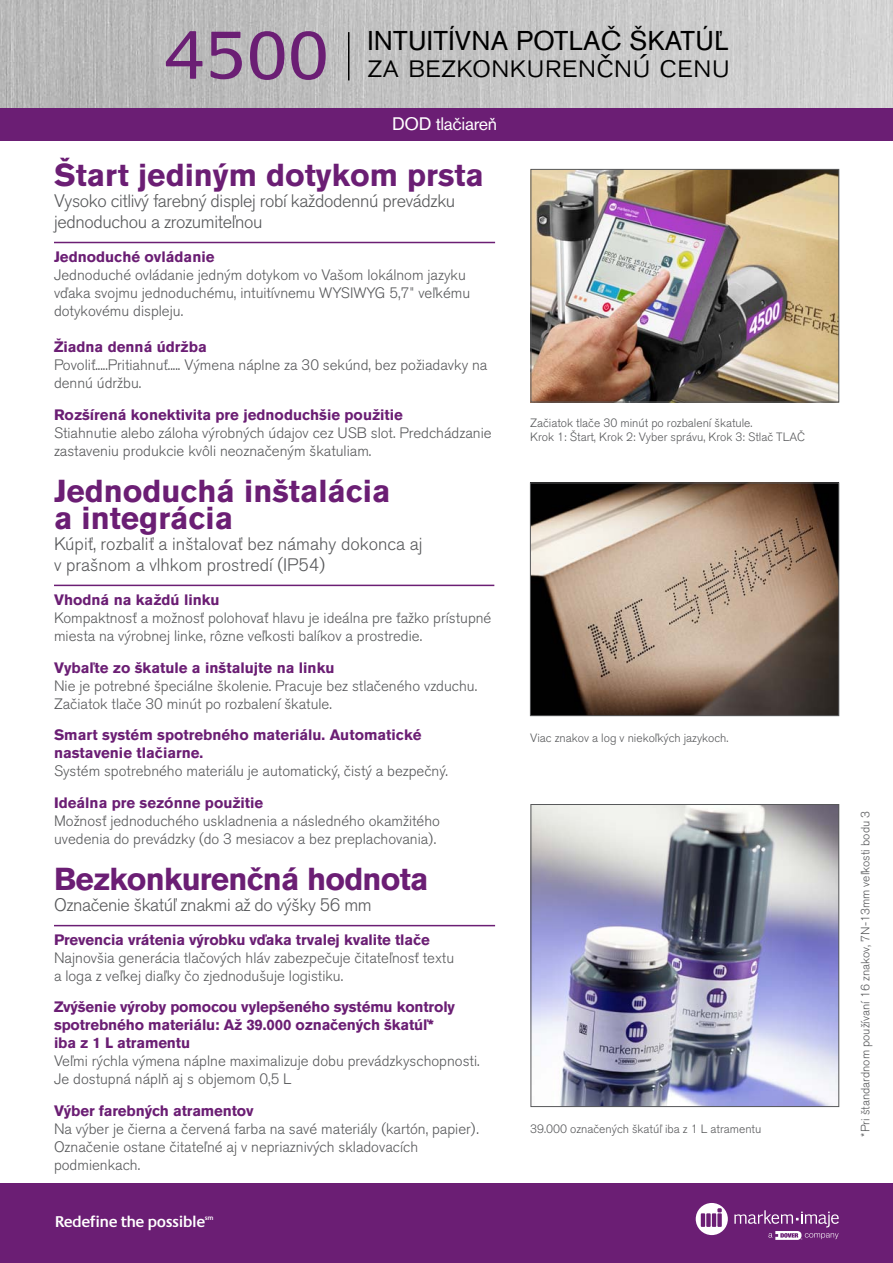
<style>
.page{position:relative;width:893px;height:1263px;background:#fff}
.page>*{position:absolute;margin:0;border:0;box-sizing:border-box;transform-origin:0 0}
.t1{font:33px "Akzidenz Grotesk CE Light SC";color:#000}
.t2{font:700 31.5px/27px "Akzidenz Grotesk CE";color:#6b1e74}
.t3{font:700 31.5px "Akzidenz Grotesk CE";letter-spacing:-.025em;color:#6b1e74}
.t4{font:27px "Akzidenz Grotesk CE";letter-spacing:.01em;color:#000}
.t5{font:300 18px/21px "Akzidenz Grotesk CE";letter-spacing:-.02em;color:#58595b}
.t6{font:300 18px/21px "Akzidenz Grotesk CE";color:#58595b}
.t7{font:18px "Akzidenz Grotesk CE";letter-spacing:-.02em;color:#fff}
.t8{font:600 16.2px "Praxis";letter-spacing:-.03em;color:#fff}
.t9{font:300 15px/18px "Akzidenz Grotesk CE";color:#58595b}
.t10{font:700 15px/18px "Akzidenz Grotesk CE";color:#6b1e74}
.t11{font:300 12px/14.4px "Akzidenz Grotesk CE";color:#58595b}
.t12{font:600 6.75px "Praxis";color:#fff}
.s1{font-family:"Praxis";font-size:70.5px;color:#6b1e74}
.s2{font-family:"Trade Gothic"}
</style>
<div class="page">
<div style="left:0;top:1183px;width:893px;height:80px;background:#6b1e74"></div>
<hr style="left:54px;top:242px;width:441px;height:1px;background:#6b1e74">
<hr style="left:54px;top:585px;width:440px;height:1px;background:#6b1e74">
<hr style="left:54px;top:925px;width:441px;height:1px;background:#6b1e74">
<img style="left:532px;top:485px;width:305px;height:229px">
<div style="left:530px;top:483px;width:309px;height:233px;border:1px solid #58595b"></div>
<img style="left:533px;top:806px;width:304px;height:299px">
<div style="left:531px;top:804px;width:308px;height:303px;border:1px solid #58595b"></div>
<img style="left:0;top:0;width:893px;height:108px">
<svg style="left:696px;top:1203px;width:32px;height:32px"></svg>
<svg style="left:734px;top:1210px;width:105px;height:30px"></svg>
<div style="left:0;top:108px;width:893px;height:32px;background:#6b1e74"></div>
<hr style="left:348px;top:32px;width:1px;height:48px;background:#000">
<img style="left:533px;top:171px;width:304px;height:229px">
<div style="left:531px;top:169px;width:308px;height:233px;border:1px solid #58595b"></div>
<h3 class="t4" style="left:367px;top:24px;width:363px">INTUITÍVNA POTLAČ ŠKATÚĽ</h3>
<h1 class="t1" style="left:164px;top:47px;width:567px"><span class="s1">4500</span> za bezkonkurenčnú cenu</h1>
<p class="t7" style="left:392px;top:113px;width:107px">DOD tlačiareň</p>
<h2 class="t2" style="left:54px;top:162px;width:431px">Štart jediným dotykom prsta</h2>
<p class="t5" style="left:54px;top:191px;width:403px">Vysoko citlivý farebný displej robí každodennú prevádzku jednoduchou a zrozumiteľnou</p>
<p class="t10" style="left:54px;top:248px;width:162px">Jednoduché ovládanie</p>
<p class="t9" style="left:54px;top:266px;width:418px">Jednoduché ovládanie jedným dotykom vo Vašom lokálnom jazyku vďaka svojmu jednoduchému, intuitívnemu WYSIWYG 5,7<span class="s2">"</span> veľkému dotykovému displeju.</p>
<p class="t10" style="left:54px;top:338px;width:154px">Žiadna denná údržba</p>
<p class="t9" style="left:54px;top:356px;width:435px">Povoliť.....Pritiahnuť..... Výmena náplne za 30 sekúnd, bez požiadavky na dennú údržbu.</p>
<p class="t10" style="left:54px;top:405px;width:351px">Rozšírená konektivita pre jednoduchšie použitie</p>
<p class="t9" style="left:54px;top:424px;width:439px">Stiahnutie alebo záloha výrobných údajov cez USB slot. Predchádzanie zastaveniu produkcie kvôli neoznačeným škatuliam.</p>
<h2 class="t2" style="left:54px;top:478px;width:338px">Jednoduchá inštalácia a integrácia</h2>
<p class="t6" style="left:54px;top:534px;width:370px">Kúpiť, rozbaliť a inštalovať bez námahy dokonca aj v prašnom a vlhkom prostredí (IP54)</p>
<p class="t10" style="left:54px;top:591px;width:167px">Vhodná na každú linku</p>
<p class="t9" style="left:54px;top:609px;width:439px">Kompaktnosť a možnosť polohovať hlavu je ideálna pre ťažko prístupné miesta na výrobnej linke, rôzne veľkosti balíkov a prostredie.</p>
<p class="t10" style="left:54px;top:658px;width:282px">Vybaľte zo škatule a inštalujte na linku</p>
<p class="t9" style="left:54px;top:677px;width:425px">Nie je potrebné špeciálne školenie. Pracuje bez stlačeného vzduchu.<br>Začiatok tlače 30 minút po rozbalení škatule.</p>
<p class="t10" style="left:54px;top:726px;width:369px">Smart systém spotrebného materiálu. Automatické nastavenie tlačiarne.</p>
<p class="t9" style="left:54px;top:762px;width:396px">Systém spotrebného materiálu je automatický, čistý a bezpečný.</p>
<p class="t10" style="left:54px;top:793px;width:211px">Ideálna pre sezónne použitie</p>
<p class="t9" style="left:54px;top:812px;width:387px">Možnosť jednoduchého uskladnenia a následného okamžitého uvedenia do prevádzky (do 3 mesiacov a bez preplachovania).</p>
<h2 class="t3" style="left:54px;top:861px;width:376px">Bezkonkurenčná hodnota</h2>
<p class="t5" style="left:54px;top:895px;width:319px">Označenie škatúľ znakmi až do výšky 56 mm</p>
<p class="t10" style="left:54px;top:930px;width:377px">Prevencia vrátenia výrobku vďaka trvalej kvalite tlače</p>
<p class="t9" style="left:54px;top:949px;width:402px">Najnovšia generácia tlačových hláv zabezpečuje čitateľnosť textu a loga z veľkej diaľky čo zjednodušuje logistiku.</p>
<p class="t10" style="left:54px;top:998px;width:403px">Zvýšenie výroby pomocou vylepšeného systému kontroly spotrebného materiálu: Až 39.000 označených škatúľ* iba z 1 L atramentu</p>
<p class="t9" style="left:54px;top:1052px;width:427px">Veľmi rýchla výmena náplne maximalizuje dobu prevádzkyschopnosti.<br>Je dostupná náplň aj s objemom 0,5 L</p>
<p class="t10" style="left:54px;top:1101px;width:201px">Výber farebných atramentov</p>
<p class="t9" style="left:54px;top:1120px;width:426px">Na výber je čierna a červená farba na savé materiály (kartón, papier).<br>Označenie ostane čitateľné aj v nepriaznivých skladovacích podmienkach.</p>
<p class="t8" style="left:55px;top:1212px;width:152px">Redefine the possible</p>
<p class="t12" style="left:205px;top:1214px;width:10px">sm</p>
<p class="t11" style="left:530px;top:415px;width:277px">Začiatok tlače 30 minút po rozbalení škatule.<br>Krok 1: Štart, Krok 2: Vyber správu, Krok 3: Stlač TLAČ</p>
<p class="t11" style="left:530px;top:731px;width:200px">Viac znakov a log v niekoľkých jazykoch.</p>
<p class="t11" style="left:530px;top:1121px;width:233px">39.000 označených škatúľ iba z 1 L atramentu</p>
<p class="t11" style="left:858px;top:1136px;width:327px;rotate:-90deg">*Pri štandardnom používaní 16 znakov, 7N-13mm veľkosti bodu 3</p>
</div>
